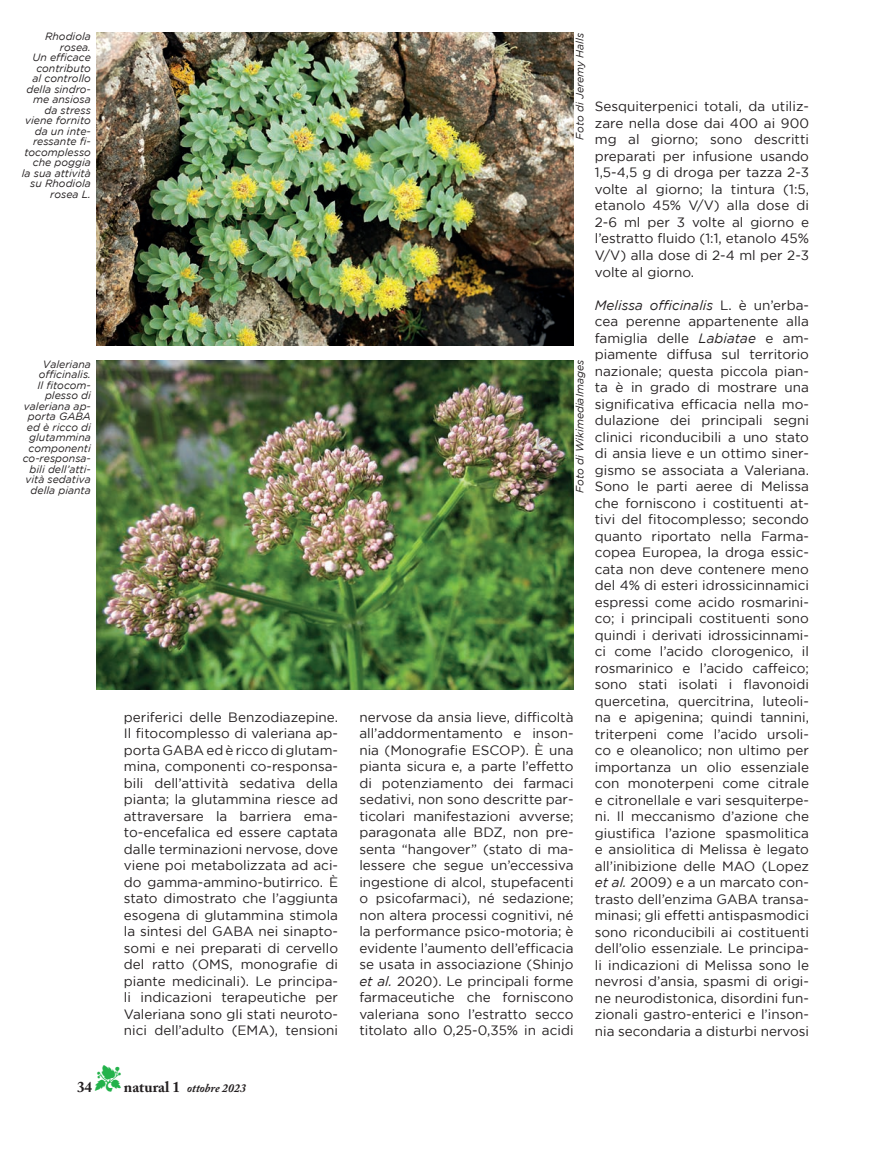
<style>
.page{position:relative;width:894px;height:1150px;background:#fff}
.page>*{position:absolute;margin:0;border:0;box-sizing:border-box;transform-origin:0 0}
.t1{font:700 15px "Adobe Caslon Pro";color:#231f20}
.Normal__Web{font:13.5px/16.5px "Gotham";color:#231f20;text-align:justify}
.t2{font:italic 700 12px "Adobe Caslon Pro";color:#231f20}
.Dida_ok{font:italic 10.5px/10.5px "Gotham";color:#231f20;text-align:right}
.s1{font-style:italic}
.s2{color:#23b24b}
.s3{font-style:normal;font-size:15px}
</style>
<div class="page">
<img style="left:96px;top:32px;width:477px;height:313px">
<img style="left:96px;top:360px;width:477px;height:329px">
<p class="Dida_ok" style="left:45px;top:31px;width:47px">Rhodiola rosea.</p>
<p class="Dida_ok" style="left:22px;top:52px;width:71px">Un efficace contributo<br>al controllo della sindro&shy;me ansiosa da stress viene fornito da un inte&shy;ressante fi&shy;tocomplesso che poggia la sua attività su Rhodiola rosea L.</p>
<p class="Dida_ok" style="left:39px;top:358px;width:53px;text-align:center">Valeriana officinalis.</p>
<p class="Dida_ok" style="left:23px;top:379px;width:70px">Il fitocom&shy;plesso di valeriana ap&shy;porta GABA ed è ricco di glutammina componenti co-responsa&shy;bili dell’atti&shy;vità sedativa della pianta</p>
<p class="Dida_ok" style="left:574px;top:140px;width:108px;rotate:-90deg">Foto di Jeremy Halls</p>
<p class="Dida_ok" style="left:574px;top:492px;width:134px;rotate:-90deg">Foto di WikimediaImages</p>
<p class="Normal__Web" style="left:124px;top:708px;width:216px">periferici delle Benzodiazepine.<br>Il fitocomplesso di valeriana ap&shy;porta GABA ed è ricco di glutam&shy;mina, componenti co-responsa&shy;bili dell’attività sedativa della pianta; la glutammina riesce ad attraversare la barriera ema&shy;to-encefalica ed essere captata dalle terminazioni nervose, dove viene poi metabolizzata ad aci&shy;do gamma-ammino-butirrico. È stato dimostrato che l’aggiunta esogena di glutammina stimola la sintesi del GABA nei sinapto&shy;somi e nei preparati di cervello del ratto (OMS, monografie di piante medicinali). Le principa&shy;li indicazioni terapeutiche per Valeriana sono gli stati neuroto&shy;nici dell’adulto (EMA), tensioni</p>
<p class="Normal__Web" style="left:359px;top:708px;width:216px">nervose da ansia lieve, difficoltà all’addormentamento e inson&shy;nia (Monografie ESCOP). È una pianta sicura e, a parte l’effetto di potenziamento dei farmaci sedativi, non sono descritte par&shy;ticolari manifestazioni avverse; paragonata alle BDZ, non pre&shy;senta “hangover” (stato di ma&shy;lessere che segue un’eccessiva ingestione di alcol, stupefacenti o psicofarmaci), né sedazione; non altera processi cognitivi, né la performance psico-motoria; è evidente l’aumento dell’efficacia se usata in associazione (Shinjo <span class="s1">et al.</span> 2020). Le principali forme farmaceutiche che forniscono valeriana sono l’estratto secco titolato allo 0,25-0,35% in acidi</p>
<p class="Normal__Web" style="left:594px;top:98px;width:216px">Sesquiterpenici totali, da utiliz&shy;zare nella dose dai 400 ai 900 mg al giorno; sono descritti preparati per infusione usando 1,5-4,5 g di droga per tazza 2-3 volte al giorno; la tintura (1:5, etanolo 45% V/V) alla dose di 2-6 ml per 3 volte al giorno e l’estratto fluido (1:1, etanolo 45% V/V) alla dose di 2-4 ml per 2-3 volte al giorno.</p>
<p class="Normal__Web" style="left:594px;top:296px;width:216px"><span class="s1">Melissa officinalis</span> L. è un’erba&shy;cea perenne appartenente alla famiglia delle <span class="s1">Labiatae</span> e am&shy;piamente diffusa sul territorio nazionale; questa piccola pian&shy;ta è in grado di mostrare una significativa efficacia nella mo&shy;dulazione dei principali segni clinici riconducibili a uno stato di ansia lieve e un ottimo siner&shy;gismo se associata a Valeriana.<br>Sono le parti aeree di Melissa che forniscono i costituenti at&shy;tivi del fitocomplesso; secondo quanto riportato nella Farma&shy;copea Europea, la droga essic&shy;cata non deve contenere meno del 4% di esteri idrossicinnamici espressi come acido rosmarini&shy;co; i principali costituenti sono quindi i derivati idrossicinnami&shy;ci come l’acido clorogenico, il rosmarinico e l’acido caffeico; sono stati isolati i flavonoidi quercetina, quercitrina, luteoli&shy;na e apigenina; quindi tannini, triterpeni come l’acido ursoli&shy;co e oleanolico; non ultimo per importanza un olio essenziale con monoterpeni come citrale e citronellale e vari sesquiterpe&shy;ni. Il meccanismo d’azione che giustifica l’azione spasmolitica e ansiolitica di Melissa è legato all’inibizione delle MAO (Lopez <span class="s1">et al.</span> 2009) e a un marcato con&shy;trasto dell’enzima GABA transa&shy;minasi; gli effetti antispasmodici sono riconducibili ai costituenti dell’olio essenziale. Le principa&shy;li indicazioni di Melissa sono le nevrosi d’ansia, spasmi di origi&shy;ne neurodistonica, disordini fun&shy;zionali gastro-enterici e l’inson&shy;nia secondaria a disturbi nervosi</p>
<p class="t2" style="left:95px;top:1080px;width:153px"><span class="s2">▼</span> <span class="s3">natural 1</span> ottobre 2023</p>
<p class="t1" style="left:77px;top:1077px;width:16px">34</p>
</div>
